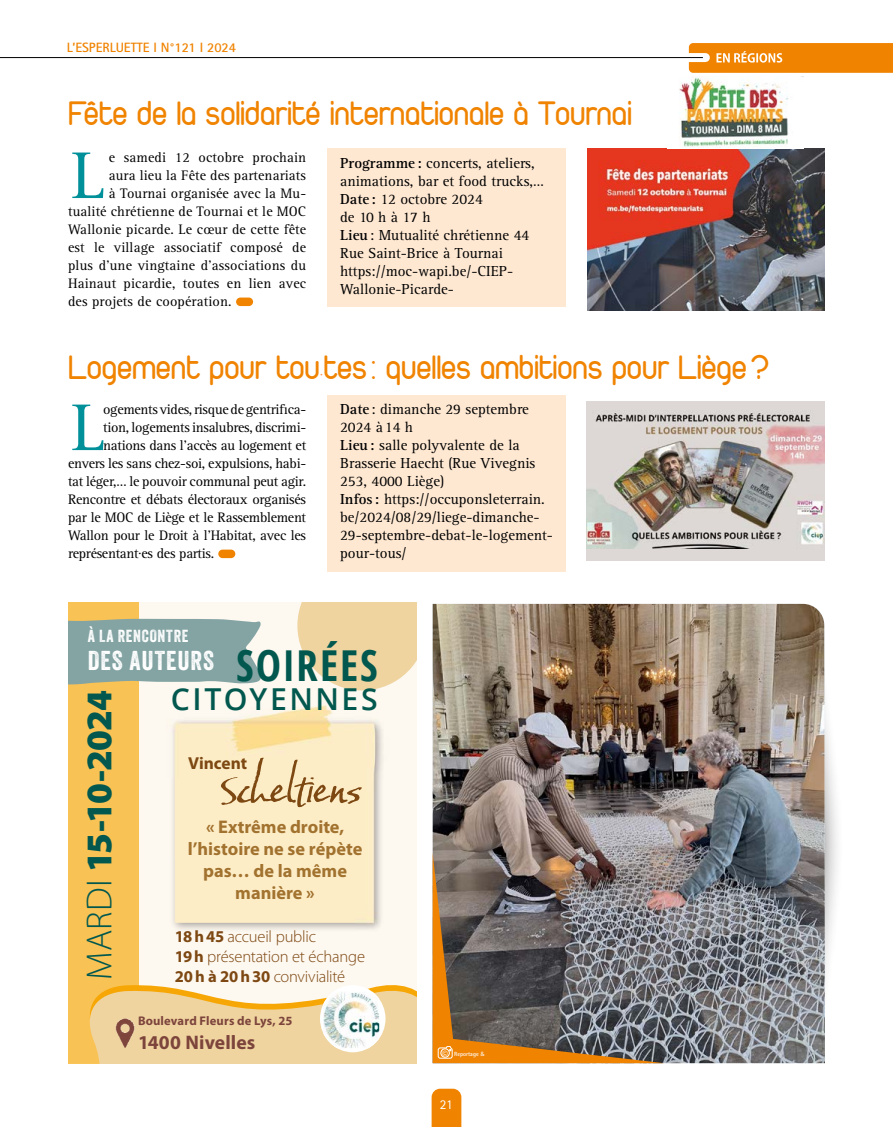
<style>
.page{position:relative;width:893px;height:1127px;background:#fff}
.page>*{position:absolute;margin:0;border:0;box-sizing:border-box;transform-origin:0 0}
.En_region-lettrine{font:68.25px "Rotis Serif Std";color:#00909a}
.t1{font:900 36.45px "Myriad Pro";letter-spacing:-.025em;color:#02584e}
.En_region-titre_27_orange{font:36px "Duepuntozero";letter-spacing:-.01em;color:#f08300}
.t2{font:600 30.15px "Open Sans";letter-spacing:.08em;color:#02584e}
.t3{font:26.4px "Veneer";letter-spacing:.04em;color:#fff}
.t4{font:700 19.65px "Myriad Pro";letter-spacing:.005em;color:#7d443c}
.t5{font:700 18.3px/21.9px "Myriad Pro";color:#a2722f;text-align:center}
.t6{font:700 17.4px "Myriad Pro";letter-spacing:-.005em;color:#7d4812}
.t7{font:16.95px "Veneer";letter-spacing:.04em;color:#fff}
.t8{font:300 16.5px/19.8px "Myriad Pro";letter-spacing:-.015em;color:#7d4812}
.En_region_pavé_couleur{font:15px/18px "Rotis Serif Std";color:#000}
.En_region-lettrine-2{font:14.25px "Rotis Serif Std";letter-spacing:-.02em;color:#000}
.En_region-lettrine-3{font:14.25px "Rotis Serif Std";letter-spacing:.01em;color:#000}
.En_region-titre_27_orange-2{font:14.25px "Rotis Serif Std";color:#ff924d}
.t9{font:700 13.5px "Rotis Sans Serif Std";color:#f08300}
.t10{font:13.5px "Rotis Sans Serif Std";color:#fff}
.t11{font:700 12.6px "Myriad Pro";letter-spacing:.01em;color:#7d443c}
.copiePhoto{font:700 6px "Rotis Sans Serif Std";color:#fff}
.s1{font-weight:700}
.s2{font-family:"Open Sans";font-weight:700;font-stretch:condensed;font-size:42.6px;color:#02584e}
.s3{font-weight:300}
.s4{font-weight:400;font-style:italic;font-size:12px}
.s5{font-family:"Droid Sans";font-weight:400}
</style>
<div class="page">
<svg style="left:825px;top:711px;width:13px;height:267px"></svg>
<svg style="left:432px;top:1089px;width:29px;height:38px"></svg>
<img style="left:433px;top:604px;width:392px;height:459px">
<svg style="left:433px;top:853px;width:231px;height:210px;background:#796b5f"></svg>
<svg style="left:438px;top:1046px;width:15px;height:12px"></svg>
<img style="left:588px;top:148px;width:237px;height:162px">
<div style="left:236px;top:297px;width:17px;height:9px;background:#f08300;border-radius:4px"></div>
<img style="left:679px;top:76px;width:125px;height:71px">
<div style="left:218px;top:549px;width:17px;height:9px;background:#f08300;border-radius:4px"></div>
<div style="left:587px;top:401px;width:238px;height:160px;background:#ddd8d5"></div>
<img style="left:587px;top:413px;width:238px;height:135px">
<div style="left:327px;top:149px;width:239px;height:86px;background:#fee8d2"></div>
<div style="left:327px;top:221px;width:239px;height:86px;background:#fee8d2"></div>
<div style="left:327px;top:395px;width:239px;height:50px;background:#fee8d2"></div>
<div style="left:327px;top:431px;width:239px;height:68px;background:#fee8d2"></div>
<div style="left:327px;top:485px;width:239px;height:86px;background:#fee8d2"></div>
<div style="left:68px;top:602px;width:349px;height:461px;background:#fdf8f0"></div>
<div style="left:68px;top:602px;width:71px;height:461px;background:#f9c255"></div>
<svg style="left:89px;top:985px;width:328px;height:78px;background:#f1d49b"></svg>
<svg style="left:297px;top:602px;width:120px;height:88px;background:#f0d8aa"></svg>
<img style="left:172px;top:705px;width:210px;height:225px">
<svg style="left:221px;top:757px;width:141px;height:50px;background:#e7d1a9"></svg>
<div style="left:320px;top:985px;width:65px;height:67px;background:#fff;border-radius:50%"></div>
<img style="left:323px;top:992px;width:56px;height:56px">
<svg style="left:68px;top:619px;width:193px;height:66px;background:#8eaaa7"></svg>
<img style="left:115px;top:1018px;width:20px;height:29px">
<svg style="left:689px;top:43px;width:204px;height:30px;background:#f08a10"></svg>
<svg style="left:689px;top:53px;width:16px;height:9px"></svg>
<hr style="left:0;top:57px;width:703px;height:1px;background:#000">
<p class="t9" style="left:67px;top:39px;width:170px">L’ESPERLUETTE I N°121 I 2024</p>
<p class="En_region-titre_27_orange" style="left:68px;top:93px;width:565px">Fête de la solidarité internationale à Tournai</p>
<p class="En_region-lettrine" style="left:71px;top:137px;width:36px">L</p>
<p class="En_region-lettrine-3" style="left:109px;top:149px;width:199px">e samedi 12 octobre prochain</p>
<p class="En_region_pavé_couleur" style="left:340px;top:154px;width:205px"><span class="s1">Programme :</span> concerts, ateliers, animations, bar et food trucks,…<br><span class="s1">Date :</span> 12 octobre 2024<br>de 10 h à 17 h</p>
<p class="En_region_pavé_couleur" style="left:340px;top:226px;width:191px"><span class="s1">Lieu</span>: Mutualité chrétienne 44<br>Rue Saint-Brice à Tournai https://moc-wapi.be/-CIEP-<br>Wallonie-Picarde-</p>
<p class="En_region-lettrine-3" style="left:109px;top:167px;width:199px">aura lieu la Fête des partenariats</p>
<p class="En_region-lettrine-3" style="left:109px;top:185px;width:199px">à Tournai organisée avec la Mu-</p>
<p class="En_region-lettrine-3" style="left:68px;top:203px;width:240px">tualité chrétienne de Tournai et le MOC</p>
<p class="En_region-lettrine-3" style="left:68px;top:221px;width:240px">Wallonie picarde. Le cœur de cette fête</p>
<p class="En_region-lettrine-3" style="left:68px;top:239px;width:240px">est le village associatif composé de</p>
<p class="En_region-lettrine-3" style="left:68px;top:257px;width:240px">plus d’une vingtaine d’associations du</p>
<p class="En_region-lettrine-3" style="left:68px;top:275px;width:240px">Hainaut picardie, toutes en lien avec</p>
<p class="En_region-lettrine-3" style="left:68px;top:293px;width:165px">des projets de coopération.</p>
<p class="En_region-titre_27_orange" style="left:68px;top:348px;width:702px">Logement pour toutes : quelles ambitions pour Liège?</p>
<p class="En_region-titre_27_orange-2" style="left:320px;top:366px;width:5px">·</p>
<p class="En_region-lettrine" style="left:71px;top:389px;width:36px">L</p>
<p class="En_region-lettrine-2" style="left:103px;top:401px;width:204px">ogements vides, risque de gentrifica-</p>
<p class="En_region-lettrine-2" style="left:103px;top:419px;width:204px">tion, logements insalubres, discrimi-</p>
<p class="En_region-lettrine-2" style="left:103px;top:437px;width:204px">nations dans l’accès au logement et</p>
<p class="En_region-lettrine-2" style="left:68px;top:455px;width:240px">envers les sans chez-soi, expulsions, habi-</p>
<p class="En_region-lettrine-2" style="left:68px;top:473px;width:240px">tat léger,… le pouvoir communal peut agir.</p>
<p class="En_region-lettrine-2" style="left:68px;top:491px;width:240px">Rencontre et débats électoraux organisés</p>
<p class="En_region-lettrine-2" style="left:68px;top:509px;width:240px">par le MOC de Liège et le Rassemblement</p>
<p class="En_region-lettrine-2" style="left:68px;top:527px;width:240px">Wallon pour le Droit à l’Habitat, avec les</p>
<p class="En_region-lettrine-2" style="left:68px;top:545px;width:148px">représentant⋅es des partis.</p>
<p class="En_region_pavé_couleur" style="left:340px;top:400px;width:190px"><span class="s1">Date</span> : dimanche 29 septembre<br>2024 à14 h</p>
<p class="En_region_pavé_couleur" style="left:340px;top:436px;width:197px"><span class="s1">Lieu:</span> salle polyvalente de la<br>Brasserie Haecht (Rue Vivegnis<br>253, 4000 Liège)</p>
<p class="En_region_pavé_couleur" style="left:340px;top:490px;width:214px"><span class="s1">Infos :</span> https://occuponsleterrain. be/2024/08/29/liege-dimanche-<br>29-septembre-debat-le-logement&shy;pour-tous/</p>
<p class="t7" style="left:88px;top:626px;width:102px">À LA RENCONTRE</p>
<p class="t3" style="left:88px;top:644px;width:291px">DES AUTEURS <span class="s2">SOIRÉES</span></p>
<p class="t2" style="left:171px;top:678px;width:208px">CITOYENNES</p>
<p class="t1" style="left:75px;top:979px;width:291px;rotate:-90deg"><span class="s3">MARDI</span> 15-10-2024</p>
<p class="t6" style="left:188px;top:752px;width:60px">Vincent</p>
<p class="t5" style="left:188px;top:816px;width:176px">« Extrême droite, l’histoire ne se répète pas… de la même manière »</p>
<p class="t8" style="left:175px;top:926px;width:192px"><span class="s1">18h45</span> accueil public<br><span class="s1">19h</span> présentation et échange<br><span class="s1">20h à 20h30</span> convivialité</p>
<p class="t11" style="left:138px;top:1013px;width:156px">Boulevard Fleurs de Lys, 25</p>
<p class="t4" style="left:138px;top:1029px;width:119px">1400 Nivelles</p>
<p class="copiePhoto" style="left:441px;top:1050px;width:45px"><span class="s4">©</span> Reportage <span class="s5">&amp;</span></p>
<p class="t10" style="left:440px;top:1096px;width:15px">21</p>
</div>
